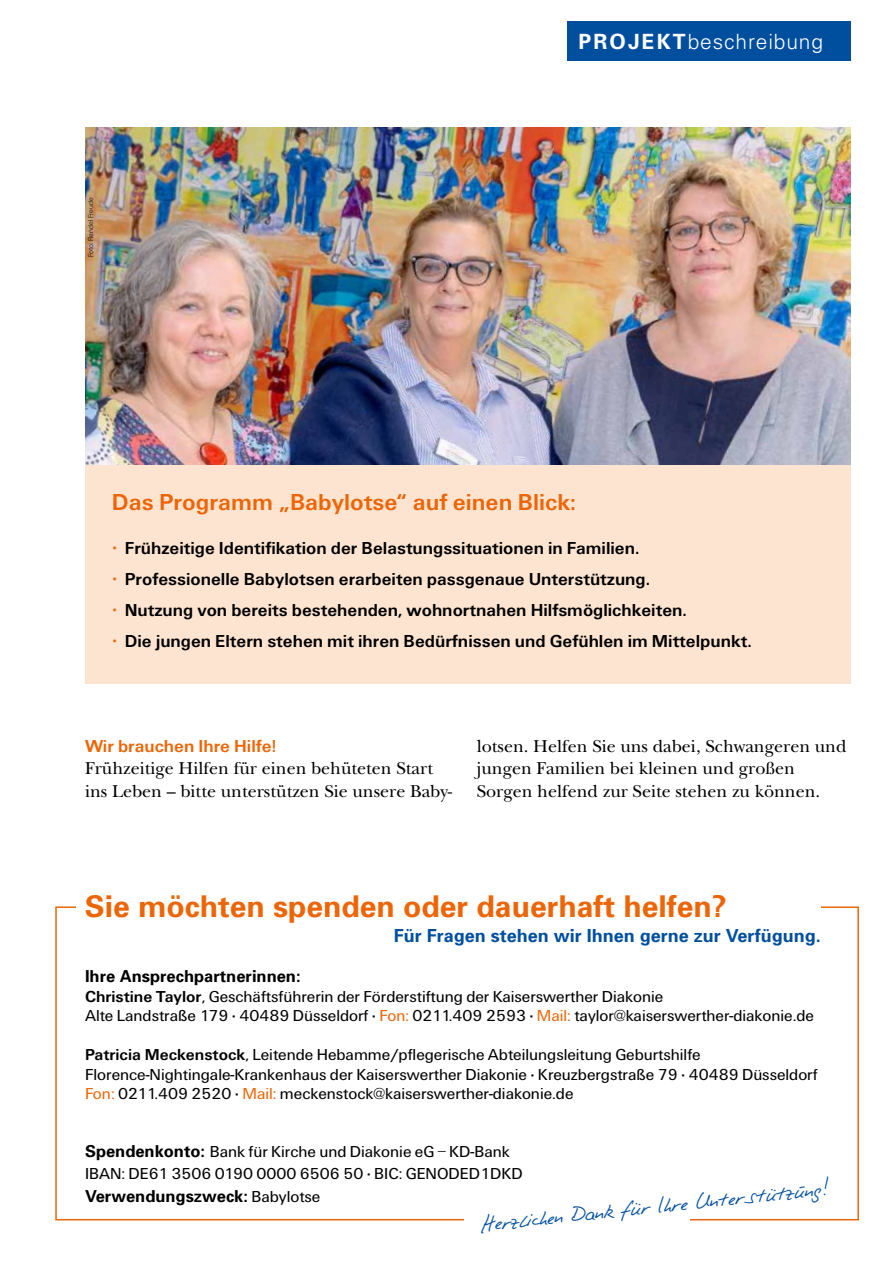
<style>
.page{position:relative;width:893px;height:1263px;background:#fff}
.page>*{position:absolute;margin:0;border:0;box-sizing:border-box;transform-origin:0 0}
.t1{font:700 30px "Univers";color:#ec6608}
.t2{font:24px "Univers U65";color:#ec6608}
.t3{font:22.5px "Freudedesign";color:#004f9f}
.t4{font:300 21px "Univers";letter-spacing:.04em;color:#fff}
.t5{font:18px "Univers U65";color:#000}
.t6{font:18px/22.5px "New Baskerville";color:#000}
.t7{font:700 18px "Univers";color:#004f9f}
.t8{font:18px "Univers U65";color:#ec6608}
.t9{font:16.5px/19.5px "Univers U55";color:#000}
.t10{font:700 16.5px "Univers";color:#000}
.t11{font:7.5px "Univers U45";color:#000}
.s1{font-weight:700}
.s2{color:#ec6608}
.s3{font-family:"Univers U65"}
.s4{font-family:"Univers";font-weight:700}
.s5{font-family:"Univers U55";font-weight:400}
</style>
<div class="page">
<div style="left:85px;top:464px;width:765px;height:220px;background:#fde4d0"></div>
<div style="left:567px;top:21px;width:283px;height:40px;background:#004f9f"></div>
<img style="left:85px;top:128px;width:765px;height:336px">
<p class="t11" style="left:86px;top:257px;width:61px;rotate:-90deg">Foto: Rendel Freude</p>
<p class="t4" style="left:579px;top:29px;width:246px"><span class="s1">PROJEKT</span>beschreibung</p>
<h2 class="t2" style="left:112px;top:486px;width:466px">Das Programm „Babylotse“ auf einen Blick:</h2>
<p class="t5" style="left:112px;top:536px;width:529px"><span class="s2">•</span> Frühzeitige Identifikation der Belastungssituationen in Familien.</p>
<p class="t5" style="left:112px;top:567px;width:540px"><span class="s2">•</span> Professionelle Babylotsen erarbeiten passgenaue Unterstützung.</p>
<p class="t5" style="left:112px;top:598px;width:576px"><span class="s2">•</span> Nutzung von bereits bestehenden, wohnortnahen Hilfsmöglichkeiten.</p>
<p class="t5" style="left:112px;top:629px;width:641px"><span class="s2">•</span> Die jungen Eltern stehen mit ihren Bedürfnissen und Gefühlen im Mittelpunkt.</p>
<p class="t8" style="left:85px;top:734px;width:193px">Wir brauchen Ihre Hilfe!</p>
<p class="t6" style="left:85px;top:757px;width:369px">Frühzeitige Hilfen für einen behüteten Start ins Leben – bitte unterstützen Sie unsere Baby-</p>
<p class="t6" style="left:477px;top:735px;width:371px">lotsen. Helfen Sie uns dabei, Schwangeren und jungen Familien bei kleinen und großen<br>Sorgen helfend zur Seite stehen zu können.</p>
<h1 class="t1" style="left:85px;top:888px;width:643px">Sie möchten spenden oder dauerhaft helfen?</h1>
<p class="t7" style="left:394px;top:925px;width:428px">Für Fragen stehen wir Ihnen gerne zur Verfügung.</p>
<p class="t10" style="left:85px;top:966px;width:217px">Ihre Ansprechpartnerinnen:</p>
<p class="t9" style="left:85px;top:988px;width:730px"><span class="s3">Christine Taylor</span>, Geschäftsführerin der Förderstiftung der Kaiserswerther Diakonie<br>Alte Landstraße 179 ・∙ 40489 Düsseldorf ∙ <span class="s2">Fon:</span> 0211.409 2593 ∙ <span class="s2">Mail:</span> taylor@kaiserswerther-diakonie.de</p>
<p class="t9" style="left:85px;top:1046px;width:734px"><span class="s3">Patricia Meckenstock</span>, Leitende Hebamme/pflegerische Abteilungsleitung Geburtshilfe<br>Florence-Nightingale-Krankenhaus der Kaiserswerther Diakonie ・∙ Kreuzbergstraße 79 ・∙ 40489 Düsseldorf<br><span class="s2">Fon:</span> 0211.409 2520 ∙ <span class="s2">Mail:</span> meckenstock@kaiserswerther-diakonie.de</p>
<p class="t9" style="left:85px;top:1141px;width:439px;line-height:22.5px"><span class="s4">Spendenkonto:</span> Bank für Kirche und Diakonie eG – KD-Bank<br>IBAN: DE61 3506 0190 0000 6506 50 ∙ BIC: GENODED1DKD</p>
<p class="t10" style="left:85px;top:1186px;width:237px">Verwendungszweck: <span class="s5">Babylotse</span></p>
<h3 class="t3" style="left:480px;top:1210px;width:351px;rotate:-6deg">Herzlichen Dank für Ihre Unterstützung!</h3>
</div>
